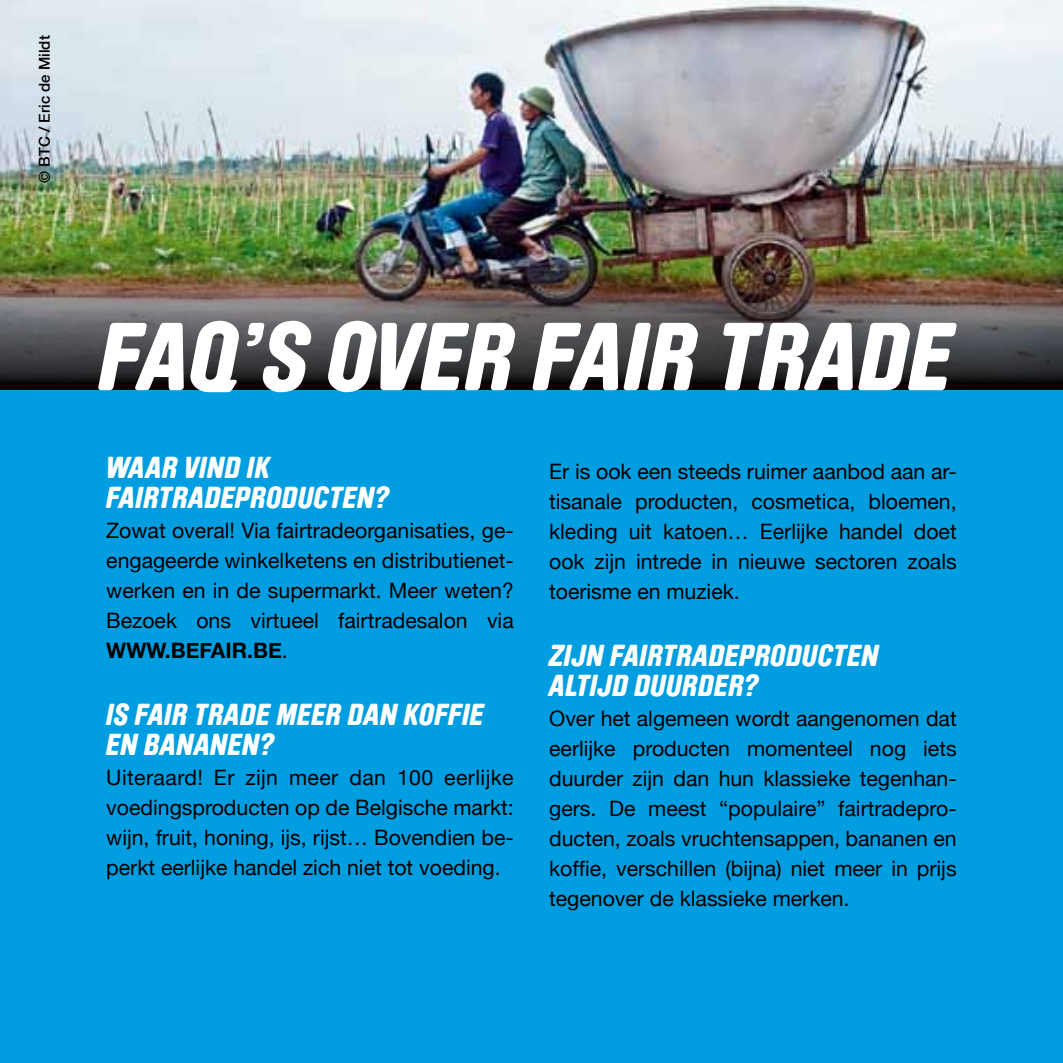
<style>
.page{position:relative;width:1063px;height:1063px;background:#009ee0}
.page>*{position:absolute;margin:0;border:0;box-sizing:border-box;transform-origin:0 0}
.t1{font:italic 900 95px "Brauer Neue Std";letter-spacing:.005em;color:#fff}
.t2{font:italic 900 30px/30px "Brauer Neue Std";letter-spacing:.015em;color:#fff}
.t3{font:21.25px/30px "Helvetica Neue";color:#000;text-align:justify}
.t4{font:500 15px "Helvetica Neue";color:#000}
.s1{font-weight:700}
</style>
<div class="page">
<img style="left:0;top:0;width:1063px;height:242px">
<img style="left:0;top:242px;width:1063px;height:148px">
<p class="t4" style="left:35px;top:183px;width:149px;rotate:-90deg">© BTC / Eric de Mildt</p>
<h1 class="t1" style="left:100px;top:301px;width:855px">FAQ’S OVER FAIR TRADE</h1>
<h2 class="t2" style="left:107px;top:453px;width:193px">WAAR VIND IK<br>FAIRTRADEPRODUCT</h2>
<h2 class="t2" style="left:343px;top:483px;width:48px">EN?</h2>
<p class="t3" style="left:106px;top:515px;width:409px">Zowat overal! Via fairtradeorganisaties, ge&shy;ëngageerde winkelketens en distributienet&shy;werken en in de supermarkt. Meer weten?<br>Bezoek ons virtueel fairtradesalon via <span class="s1">WWW.BEFAIR.BE</span>.</p>
<h2 class="t2" style="left:107px;top:700px;width:379px">IS FAIR TRADE MEER DAN KOFFIE<br>EN BANANEN?</h2>
<p class="t3" style="left:106px;top:762px;width:409px">Uiteraard! Er zijn meer dan 100 eerlijke voedingsproducten op de Belgische markt: wijn, fruit, honing, ijs, rijst… Bovendien be&shy;perkt eerlijke handel zich niet tot voeding.</p>
<p class="t3" style="left:549px;top:456px;width:409px">Er is ook een steeds ruimer aanbod aan ar&shy;tisanale producten, cosmetica, bloemen, kleding uit katoen… Eerlijke handel doet ook zijn intrede in nieuwe sectoren zoals toerisme en muziek.</p>
<h2 class="t2" style="left:549px;top:641px;width:254px">ZIJN FAIRTRADEPRODUCT</h2>
<h2 class="t2" style="left:847px;top:641px;width:33px">EN</h2>
<h2 class="t2" style="left:549px;top:671px;width:103px">ALTIJD DUURD</h2>
<h2 class="t2" style="left:715px;top:671px;width:46px">ER?</h2>
<p class="t3" style="left:549px;top:703px;width:409px">Over het algemeen wordt aangenomen dat eerlijke producten momenteel nog iets duurder zijn dan hun klassieke tegenhan&shy;gers. De meest “populaire” fairtradepro&shy;ducten, zoals vruchtensappen, bananen en koffie, verschillen (bijna) niet meer in prijs tegenover de klassieke merken.</p>
</div>
